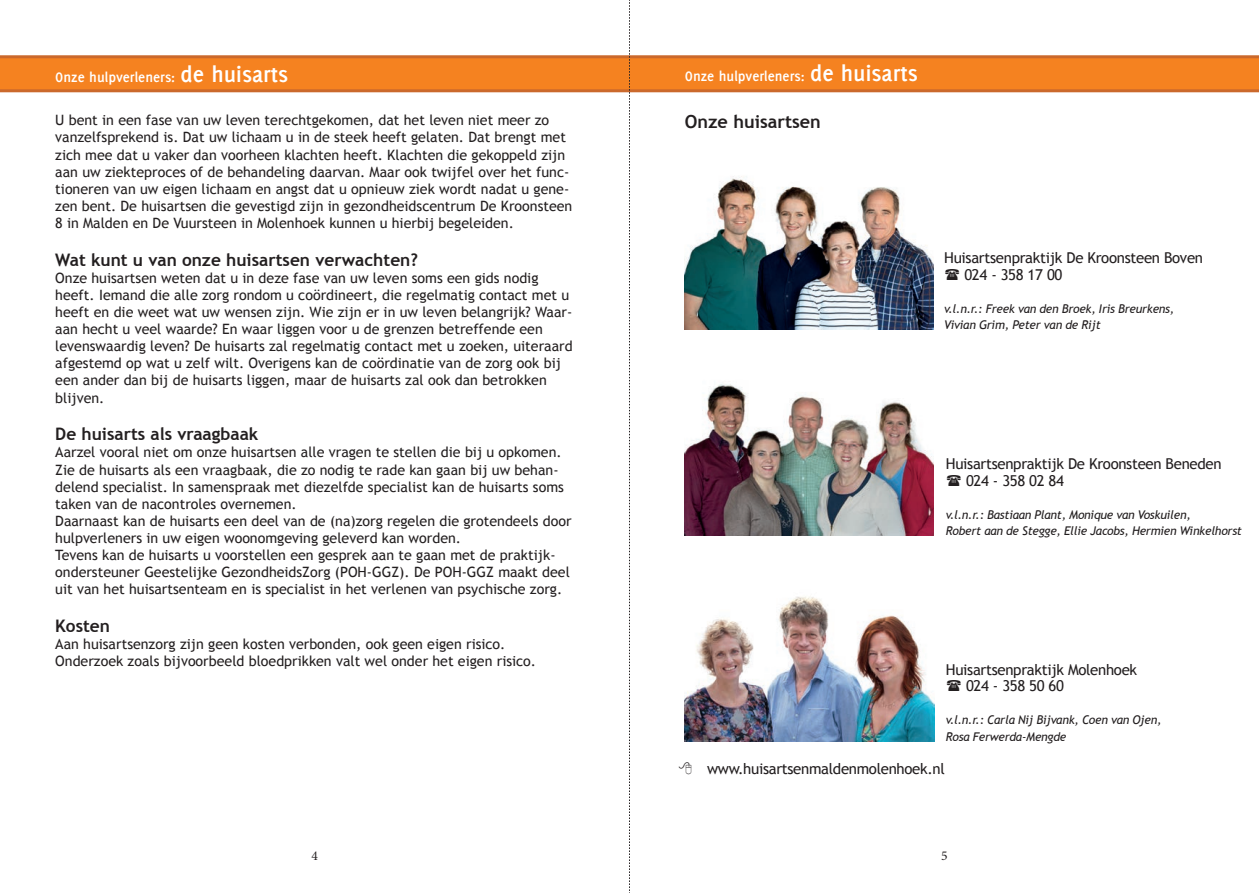
<style>
.page{position:relative;width:1259px;height:893px;background:#fff}
.page>*{position:absolute;margin:0;border:0;box-sizing:border-box;transform-origin:0 0}
.t1{font:700 18px "Trebuchet MS";color:#231f20}
.t2{font:700 17.25px "Trebuchet MS";color:#231f20}
.t3{font:15px/16.5px "Trebuchet MS";letter-spacing:-.02em;color:#231f20}
.t4{font:700 15px "Delicious";color:#fff}
.t5{font:14.25px/17.1px "Trebuchet MS";color:#231f20}
.t6{font:13.5px "Minion Pro";color:#231f20}
.t7{font:italic 12px/16.5px "Trebuchet MS";letter-spacing:-.02em;color:#231f20}
.s1{font-size:24px}
</style>
<div class="page">
<svg style="left:0;top:55px;width:1259px;height:37px;background:#ee7f23"></svg>
<img style="left:685px;top:384px;width:248px;height:151px">
<img style="left:685px;top:596px;width:250px;height:145px">
<img style="left:685px;top:176px;width:248px;height:154px">
<svg style="left:629px;top:0;width:1px;height:893px"></svg>
<p class="t4" style="left:55px;top:69px;width:234px">Onze hulpverleners: <span class="s1">de huisarts</span></p>
<p class="t4" style="left:685px;top:68px;width:234px">Onze hulpverleners: <span class="s1">de huisarts</span></p>
<p class="t1" style="left:685px;top:110px;width:138px">Onze huisartsen</p>
<p class="t5" style="left:55px;top:112px;width:518px">U bent in een fase van uw leven terechtgekomen, dat het leven niet meer zo vanzelfsprekend is. Dat uw lichaam u in de steek heeft gelaten. Dat brengt met zich mee dat u vaker dan voorheen klachten heeft. Klachten die gekoppeld zijn aan uw ziekteproces of de behandeling daarvan. Maar ook twijfel over het func&shy;tioneren van uw eigen lichaam en angst dat u opnieuw ziek wordt nadat u gene&shy;zen bent. De huisartsen die gevestigd zijn in gezondheidscentrum De Kroonsteen 8 in Malden en De Vuursteen in Molenhoek kunnen u hierbij begeleiden.</p>
<p class="t2" style="left:55px;top:249px;width:364px">Wat kunt u van onze huisartsen verwachten?</p>
<p class="t5" style="left:55px;top:269px;width:519px">Onze huisartsen weten dat u in deze fase van uw leven soms een gids nodig heeft. Iemand die alle zorg rondom u coördineert, die regelmatig contact met u heeft en die weet wat uw wensen zijn. Wie zijn er in uw leven belangrijk? Waar&shy;aan hecht u veel waarde? En waar liggen voor u de grenzen betreffende een levenswaardig leven? De huisarts zal regelmatig contact met u zoeken, uiteraard afgestemd op wat u zelf wilt. Overigens kan de coördinatie van de zorg ook bij een ander dan bij de huisarts liggen, maar de huisarts zal ook dan betrokken blijven.</p>
<p class="t2" style="left:55px;top:423px;width:204px">De huisarts als vraagbaak</p>
<p class="t5" style="left:55px;top:444px;width:518px">Aarzel vooral niet om onze huisartsen alle vragen te stellen die bij u opkomen.<br>Zie de huisarts als een vraagbaak, die zo nodig te rade kan gaan bij uw behan&shy;delend specialist. In samenspraak met diezelfde specialist kan de huisarts soms taken van de nacontroles overnemen.<br>Daarnaast kan de huisarts een deel van de (na)zorg regelen die grotendeels door hulpverleners in uw eigen woonomgeving geleverd kan worden.<br>Tevens kan de huisarts u voorstellen een gesprek aan te gaan met de praktijk&shy;ondersteuner Geestelijke GezondheidsZorg (POH-GGZ). De POH-GGZ maakt deel uit van het huisartsenteam en is specialist in het verlenen van psychische zorg.</p>
<p class="t2" style="left:55px;top:615px;width:56px">Kosten</p>
<p class="t5" style="left:55px;top:636px;width:482px">Aan huisartsenzorg zijn geen kosten verbonden, ook geen eigen risico.<br>Onderzoek zoals bijvoorbeeld bloedprikken valt wel onder het eigen risico.</p>
<p class="t3" style="left:964px;top:250px;width:240px;text-indent:-20px">Huisartsenpraktijk De Kroonsteen Boven<br>024 - 358 17 00</p>
<p class="t7" style="left:944px;top:301px;width:231px">v.l.n.r.: Freek van den Broek, Iris Breurkens,<br>Vivian Grim, Peter van de Rijt</p>
<p class="t3" style="left:966px;top:456px;width:257px;text-indent:-20px">Huisartsenpraktijk De Kroonsteen Beneden<br>024 - 358 02 84</p>
<p class="t7" style="left:946px;top:506px;width:298px">v.l.n.r.: Bastiaan Plant, Monique van Voskuilen,<br>Robert aan de Stegge, Ellie Jacobs, Hermien Winkelhorst</p>
<p class="t3" style="left:966px;top:661px;width:173px;text-indent:-20px">Huisartsenpraktijk Molenhoek<br>024 - 358 50 60</p>
<p class="t7" style="left:946px;top:712px;width:217px">v.l.n.r.: Carla Nij Bijvank, Coen van Ojen,<br>Rosa Ferwerda-Mengde</p>
<p class="t3" style="left:707px;top:761px;width:239px">www.huisartsenmaldenmolenhoek.nl</p>
<p class="t6" style="left:311px;top:847px;width:8px">4</p>
<p class="t6" style="left:941px;top:847px;width:8px">5</p>
</div>
